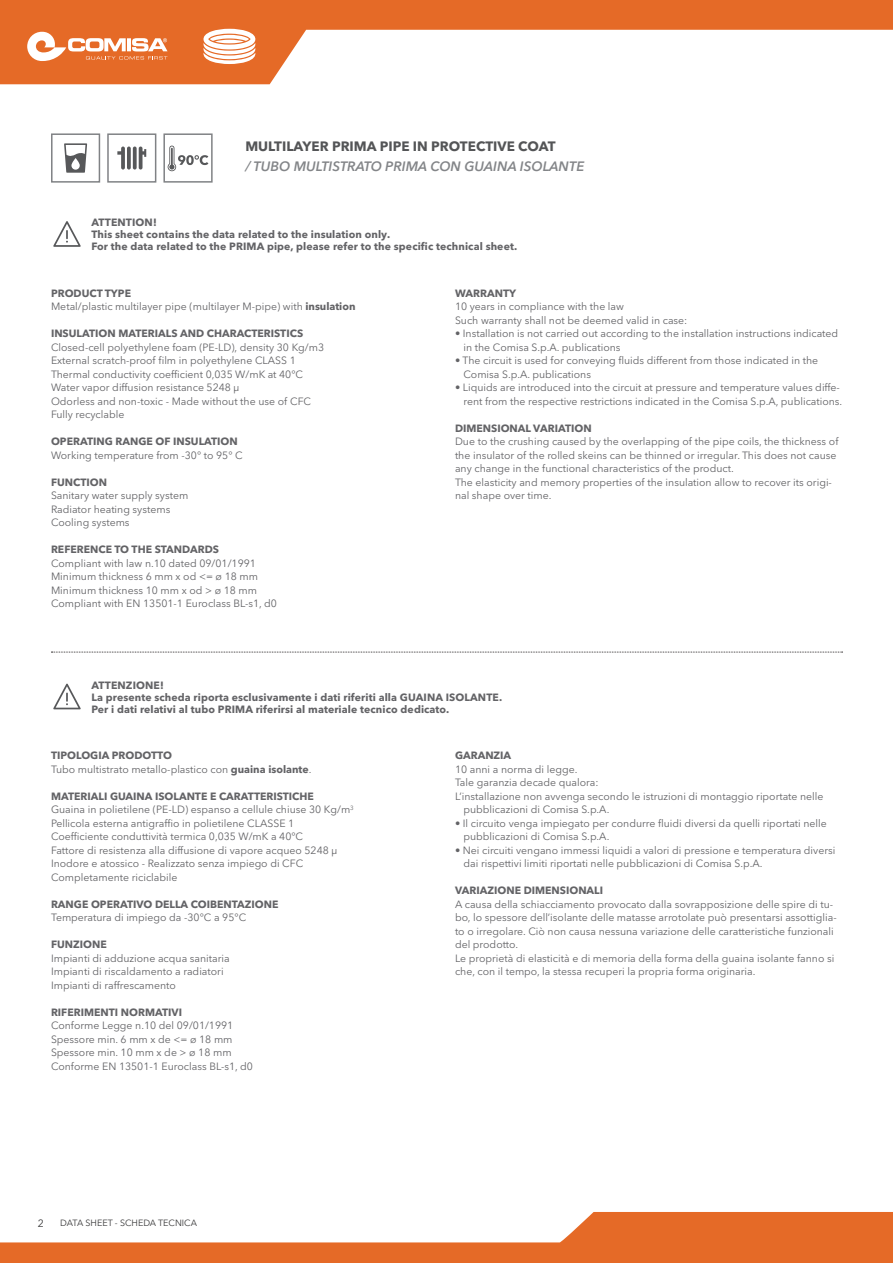
<style>
.page{position:relative;width:893px;height:1263px;background:#fff}
.page>*{position:absolute;margin:0;border:0;box-sizing:border-box;transform-origin:0 0}
.t1{font:italic 600 13.5px "Avenir Next LT Pro";color:#838588}
.t2{font:700 13.5px "Avenir Next LT Pro";color:#545557}
.t3{font:10.5px/13.5px "Avenir Next LT Pro";color:#636366}
.t4{font:700 10.5px/12px "Avenir Next LT Pro";color:#636366}
.t5{font:10.5px "Avenir Next LT Pro";color:#383839}
.t6{font:9px "Avenir Next LT Pro";color:#383839}
.s1{font-weight:700}
</style>
<div class="page">
<svg style="left:168px;top:146px;width:40px;height:25px"></svg>
<div style="left:163px;top:133px;width:50px;height:50px;border:2px solid #808285"></div>
<svg style="left:127px;top:147px;width:4px;height:23px"></svg>
<svg style="left:133px;top:147px;width:4px;height:23px"></svg>
<svg style="left:117px;top:147px;width:8px;height:23px"></svg>
<svg style="left:139px;top:147px;width:7px;height:23px"></svg>
<div style="left:107px;top:133px;width:49px;height:50px;border:2px solid #808285"></div>
<svg style="left:64px;top:143px;width:23px;height:30px"></svg>
<div style="left:51px;top:133px;width:49px;height:50px;border:2px solid #808285"></div>
<svg style="left:0;top:0;width:893px;height:84px;fill:#e56a27"></svg>
<svg style="left:27px;top:32px;width:141px;height:29px"></svg>
<svg style="left:0;top:1212px;width:893px;height:51px;fill:#e56a27"></svg>
<svg style="left:51px;top:1212px;width:1px;height:21px"></svg>
<svg style="left:203px;top:29px;width:52px;height:35px"></svg>
<svg style="left:51px;top:652px;width:792px;height:1px"></svg>
<svg style="left:53px;top:221px;width:28px;height:26px"></svg>
<svg style="left:53px;top:683px;width:28px;height:26px"></svg>
<p class="t2" style="left:245px;top:138px;width:312px">MULTILAYER PRIMA PIPE IN PROTECTIVE COAT</p>
<p class="t1" style="left:245px;top:158px;width:340px">/ TUBO MULTISTRATO PRIMA CON GUAINA ISOLANTE</p>
<p class="t4" style="left:92px;top:216px;width:427px">ATTENTION!<br>This sheet contains the data related to the insulation only.<br>For the data related to the PRIMA pipe, please refer to the specific technical sheet.</p>
<p class="t4" style="left:455px;top:287px;width:63px">WARRANTY</p>
<p class="t3" style="left:455px;top:300px;width:234px">10 years in compliance with the law<br>Such warranty shall not be deemed valid in case:</p>
<p class="t3" style="left:463px;top:327px;width:376px;text-indent:-9px">• Installation is not carried out according to the installation instructions indicated in the Comisa S.p.A. publications</p>
<p class="t3" style="left:463px;top:354px;width:356px;text-indent:-9px">• The circuit is used for conveying fluids different from those indicated in the<br>Comisa S.p.A. publications</p>
<p class="t3" style="left:455px;top:381px;width:389px;text-align:right">• Liquids are introduced into the circuit at pressure and temperature values diffe&shy;rent from the respective restrictions indicated in the Comisa S.p.A, publications.</p>
<p class="t4" style="left:455px;top:422px;width:138px">DIMENSIONAL VARIATION</p>
<p class="t3" style="left:455px;top:435px;width:385px">Due to the crushing caused by the overlapping of the pipe coils, the thickness of the insulator of the rolled skeins can be thinned or irregular. This does not cause any change in the functional characteristics of the product.<br>The elasticity and memory properties of the insulation allow to recover its origi&shy;nal shape over time.</p>
<p class="t3" style="left:51px;top:286px;width:306px"><span class="s1">PRODUCT TYPE<br></span>Metal/plastic multilayer pipe (multilayer M-pipe) with <span class="s1">insulation</span></p>
<p class="t4" style="left:51px;top:327px;width:254px">INSULATION MATERIALS AND CHARACTERISTICS</p>
<p class="t3" style="left:51px;top:340px;width:275px">Closed-cell polyethylene foam (PE-LD), density 30 Kg/m3<br>External scratch-proof film in polyethylene CLASS 1<br>Thermal conductivity coefficient 0,035 W/mK at 40°C Water vapor diffusion resistance 5248 μ<br>Odorless and non-toxic - Made without the use of CFC Fully recyclable</p>
<p class="t4" style="left:51px;top:435px;width:188px">OPERATING RANGE OF INSULATION</p>
<p class="t3" style="left:51px;top:448px;width:193px">Working temperature from -30° to 95° C</p>
<p class="t4" style="left:51px;top:476px;width:58px">FUNCTION</p>
<p class="t3" style="left:51px;top:489px;width:139px">Sanitary water supply system<br>Radiator heating systems<br>Cooling systems</p>
<p class="t4" style="left:51px;top:543px;width:169px">REFERENCE TO THE STANDARDS</p>
<p class="t3" style="left:51px;top:556px;width:227px">Compliant with law n.10 dated 09/01/1991<br>Minimum thickness 6 mm x od &lt;= ø 18 mm Minimum thickness 10 mm x od &gt; ø 18 mm Compliant with EN 13501-1 Euroclass BL-s1, d0</p>
<p class="t4" style="left:92px;top:679px;width:412px">ATTENZIONE!<br>La presente scheda riporta esclusivamente i dati riferiti alla GUAINA ISOLANTE.<br>Per i dati relativi al tubo PRIMA riferirsi al materiale tecnico dedicato.</p>
<p class="t4" style="left:455px;top:749px;width:58px">GARANZIA</p>
<p class="t3" style="left:455px;top:762px;width:124px">10 anni a norma di legge.</p>
<p class="t3" style="left:455px;top:776px;width:145px">Tale garanzia decade qualora:</p>
<p class="t3" style="left:455px;top:789px;width:370px">L’installazione non avvenga secondo le istruzioni di montaggio riportate nelle</p>
<p class="t3" style="left:463px;top:803px;width:147px">pubblicazioni di Comisa S.p.A.</p>
<p class="t3" style="left:463px;top:816px;width:365px;text-indent:-9px">• Il circuito venga impiegato per condurre fluidi diversi da quelli riportati nelle pubblicazioni di Comisa S.p.A.</p>
<p class="t3" style="left:463px;top:843px;width:373px;text-indent:-9px">• Nei circuiti vengano immessi liquidi a valori di pressione e temperatura diversi dai rispettivi limiti riportati nelle pubblicazioni di Comisa S.p.A.</p>
<p class="t4" style="left:455px;top:884px;width:150px">VARIAZIONE DIMENSIONALI</p>
<p class="t3" style="left:455px;top:897px;width:383px">A causa della schiacciamento provocato dalla sovrapposizione delle spire di tu&shy;bo, lo spessore dell’isolante delle matasse arrotolate può presentarsi assottiglia&shy;to o irregolare. Ciò non causa nessuna variazione delle caratteristiche funzionali del prodotto.<br>Le proprietà di elasticità e di memoria della forma della guaina isolante fanno si che, con il tempo, la stessa recuperi la propria forma originaria.</p>
<p class="t3" style="left:51px;top:749px;width:262px"><span class="s1">TIPOLOGIA PRODOTTO<br></span>Tubo multistrato metallo-plastico con <span class="s1">guaina isolante</span>.</p>
<p class="t3" style="left:51px;top:789px;width:304px"><span class="s1">MATERIALI GUAINA ISOLANTE E CARATTERISTICHE<br></span>Guaina in polietilene (PE-LD) espanso a cellule chiuse 30 Kg/m<sup>3<br></sup>Pellicola esterna antigraffio in polietilene CLASSE 1<br>Coefficiente conduttività termica 0,035 W/mK a 40°C<br>Fattore di resistenza alla diffusione di vapore acqueo 5248 μ Inodore e atossico - Realizzato senza impiego di CFC Completamente riciclabile</p>
<p class="t4" style="left:51px;top:898px;width:229px">RANGE OPERATIVO DELLA COIBENTAZIONE</p>
<p class="t3" style="left:51px;top:911px;width:197px">Temperatura di impiego da -30°C a 95°C</p>
<p class="t4" style="left:51px;top:938px;width:57px">FUNZIONE</p>
<p class="t3" style="left:51px;top:951px;width:180px">Impianti di adduzione acqua sanitaria<br>Impianti di riscaldamento a radiatori<br>Impianti di raffrescamento</p>
<p class="t4" style="left:51px;top:1006px;width:132px">RIFERIMENTI NORMATIVI</p>
<p class="t3" style="left:51px;top:1019px;width:203px">Conforme Legge n.10 del 09/01/1991<br>Spessore min. 6 mm x de &lt;= ø 18 mm Spessore min. 10 mm x de &gt; ø 18 mm Conforme EN 13501-1 Euroclass BL-s1, d0</p>
<p class="t5" style="left:38px;top:1216px;width:8px">2</p>
<p class="t6" style="left:60px;top:1217px;width:138px">DATA SHEET - SCHEDA TECNICA</p>
</div>
